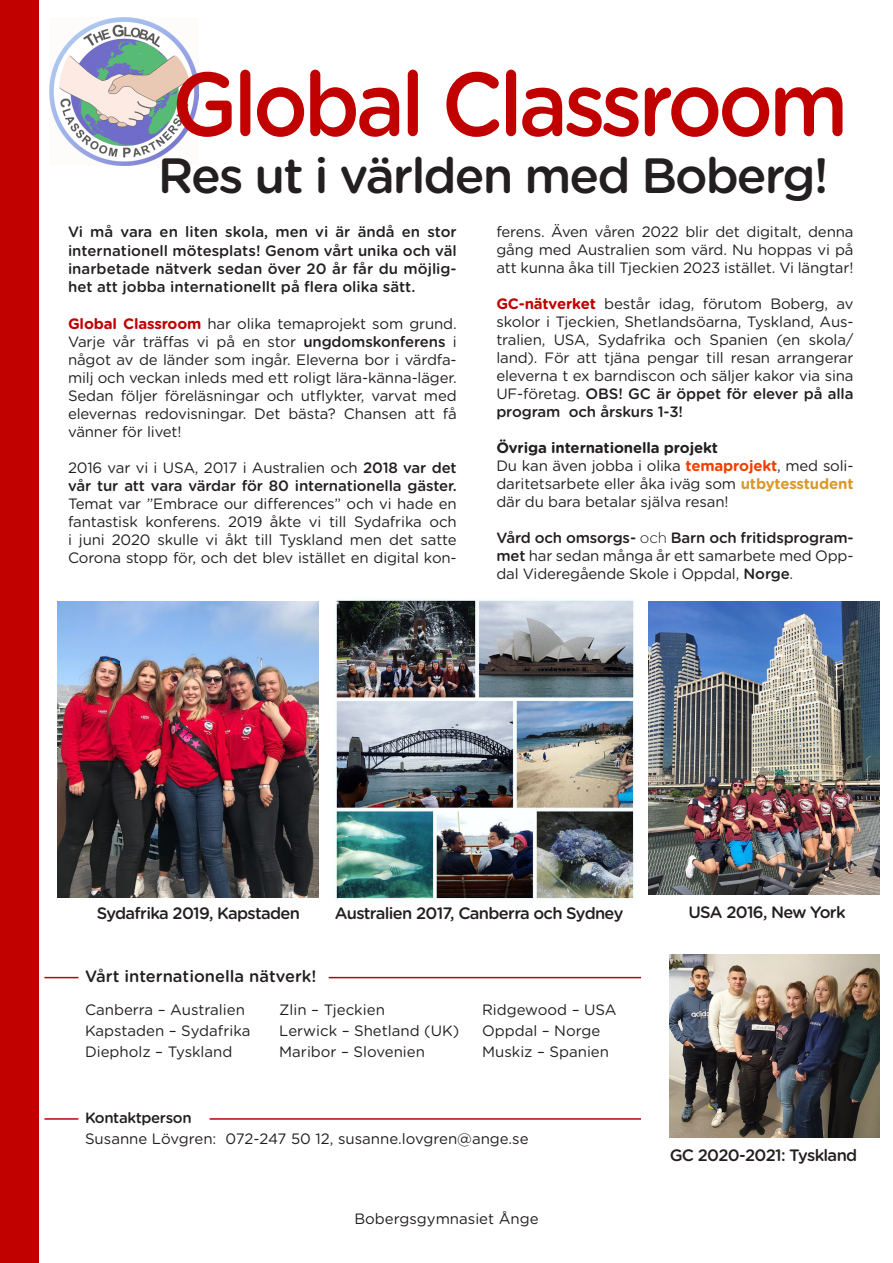
<style>
.page{position:relative;width:893px;height:1263px;background:#fff}
.page>*{position:absolute;margin:0;border:0;box-sizing:border-box;transform-origin:0 0}
.t1{font:500 90px "Gotham Rounded";letter-spacing:-.05em;color:#c10100;scale:.93 1}
.t2{font:500 49.5px "Gotham Rounded";letter-spacing:-.04em;color:#231f20}
.Rubrik_inr{font:500 16.5px "Gotham Rounded";letter-spacing:-.04em;color:#231f20}
.Rubrik_inr-2{font:500 16.5px "Gotham Rounded";color:#231f20}
.Brödtext{font:15px/18px "Gotham Rounded";letter-spacing:-.01em;color:#231f20;text-align:justify}
.Brödtext-2{font:500 15px/18.3px "Gotham Rounded";color:#231f20;text-align:justify}
.Brödtext-3{font:700 15px "Gotham Rounded";letter-spacing:-.01em;color:#231f20}
.Brödtext-4{font:500 15px "Gotham Rounded";letter-spacing:-.025em;color:#231f20}
.s1{font-weight:700;color:#c10100}
.s2{font-weight:500}
.s3{font-weight:700;color:#f23e01}
.s4{font-weight:700;color:#db9829}
.s5{font-weight:300}
</style>
<div class="page">
<div style="left:0;top:0;width:38px;height:1263px;background:#c10100"></div>
<img style="left:50px;top:17px;width:148px;height:148px">
<img style="left:333px;top:600px;width:302px;height:300px">
<img style="left:649px;top:602px;width:230px;height:293px">
<hr style="left:210px;top:1118px;width:431px;height:2px;background:#c10100">
<hr style="left:44px;top:977px;width:34px;height:1px;background:#c10100">
<hr style="left:329px;top:977px;width:312px;height:1px;background:#c10100">
<img style="left:58px;top:602px;width:261px;height:295px">
<img style="left:670px;top:955px;width:209px;height:183px">
<hr style="left:44px;top:1118px;width:34px;height:2px;background:#c10100">
<p class="t1" style="left:172px;top:40px;width:729px">Global Classroom</p>
<p class="t2" style="left:158px;top:140px;width:673px">Res ut i världen med Boberg!</p>
<p class="Brödtext-2" style="left:68px;top:222px;width:390px">Vi må vara en liten skola, men vi är ändå en stor internationell mötesplats! Genom vårt unika och väl inarbetade nätverk sedan över 20 år får du möjlig&shy;het att jobba internationellt på flera olika sätt.</p>
<p class="Brödtext" style="left:68px;top:314px;width:390px"><span class="s1">Global Classroom</span> har olika temaprojekt som grund.<br>Varje vår träffas vi på en stor <span class="s2">ungdomskonferens</span> i något av de länder som ingår. Eleverna bor i värdfa&shy;milj och veckan inleds med ett roligt lära-känna-läger.<br>Sedan följer föreläsningar och utflykter, varvat med elevernas redovisningar. Det bästa? Chansen att få vänner för livet!</p>
<p class="Brödtext" style="left:68px;top:458px;width:390px">2016 var vi i USA, 2017 i Australien och <span class="s2">2018 var det vår tur att vara värdar för 80 internationella gäster.<br></span>Temat var ”Embrace our differences” och vi hade en fantastisk konferens. 2019 åkte vi till Sydafrika och i juni 2020 skulle vi åkt till Tyskland men det satte Corona stopp för, och det blev istället en digital kon-</p>
<p class="Brödtext" style="left:496px;top:222px;width:359px">ferens. Även våren 2022 blir det digitalt, denna gång med Australien som värd. Nu hoppas vi på att kunna åka till Tjeckien 2023 istället. Vi längtar!</p>
<p class="Brödtext" style="left:496px;top:294px;width:359px"><span class="s1">GC-nätverket</span> består idag, förutom Boberg, av skolor i Tjeckien, Shetlandsöarna, Tyskland, Aus&shy;tralien, USA, Sydafrika och Spanien (en skola/ land). För att tjäna pengar till resan arrangerar eleverna t ex barndiscon och säljer kakor via sina UF-företag. <span class="s2">OBS! GC är öppet för elever på alla program och årskurs 1-3!</span></p>
<p class="Brödtext-3" style="left:496px;top:437px;width:223px">Övriga internationella projekt</p>
<p class="Brödtext" style="left:496px;top:456px;width:359px">Du kan även jobba i olika <span class="s3">temaprojekt</span>, med soli&shy;daritetsarbete eller åka iväg som <span class="s4">utbytesstudent </span>där du bara betalar själva resan!</p>
<p class="Brödtext" style="left:496px;top:528px;width:359px"><span class="s2">Vård och omsorgs-</span> <span class="s5">och</span> <span class="s2">Barn och fritidsprogram&shy;met</span> har sedan många år ett samarbete med Opp&shy;dal Videregående Skole i Oppdal, <span class="s2">Norge</span>.</p>
<p class="Rubrik_inr" style="left:97px;top:901px;width:205px">Sydafrika 2019, Kapstaden</p>
<p class="Rubrik_inr" style="left:335px;top:901px;width:290px">Australien 2017, Canberra och Sydney</p>
<p class="Rubrik_inr-2" style="left:85px;top:965px;width:233px">Vårt internationella nätverk!</p>
<p class="Brödtext" style="left:85px;top:1000px;width:161px">Canberra – Australien</p>
<p class="Brödtext" style="left:85px;top:1021px;width:167px">Kapstaden – Sydafrika</p>
<p class="Brödtext" style="left:85px;top:1042px;width:149px">Diepholz – Tyskland</p>
<p class="Brödtext" style="left:279px;top:1000px;width:107px">Zlin – Tjeckien</p>
<p class="Brödtext" style="left:279px;top:1021px;width:182px">Lerwick – Shetland (UK)</p>
<p class="Brödtext" style="left:279px;top:1042px;width:147px">Maribor – Slovenien</p>
<p class="Brödtext" style="left:482px;top:1000px;width:136px">Ridgewood – USA</p>
<p class="Brödtext" style="left:482px;top:1021px;width:120px">Oppdal – Norge</p>
<p class="Brödtext" style="left:482px;top:1042px;width:129px">Muskiz – Spanien</p>
<p class="Brödtext-4" style="left:85px;top:1107px;width:108px">Kontaktperson</p>
<p class="Brödtext" style="left:85px;top:1129px;width:445px">Susanne Lövgren: 072-247 50 12, susanne.lovgren@ange.se</p>
<p class="Brödtext" style="left:354px;top:1209px;width:186px">Bobergsgymnasiet Ånge</p>
<p class="Rubrik_inr" style="left:688px;top:900px;width:159px">USA 2016, New York</p>
<p class="Rubrik_inr" style="left:670px;top:1144px;width:189px">GC 2020-2021: Tyskland</p>
</div>
